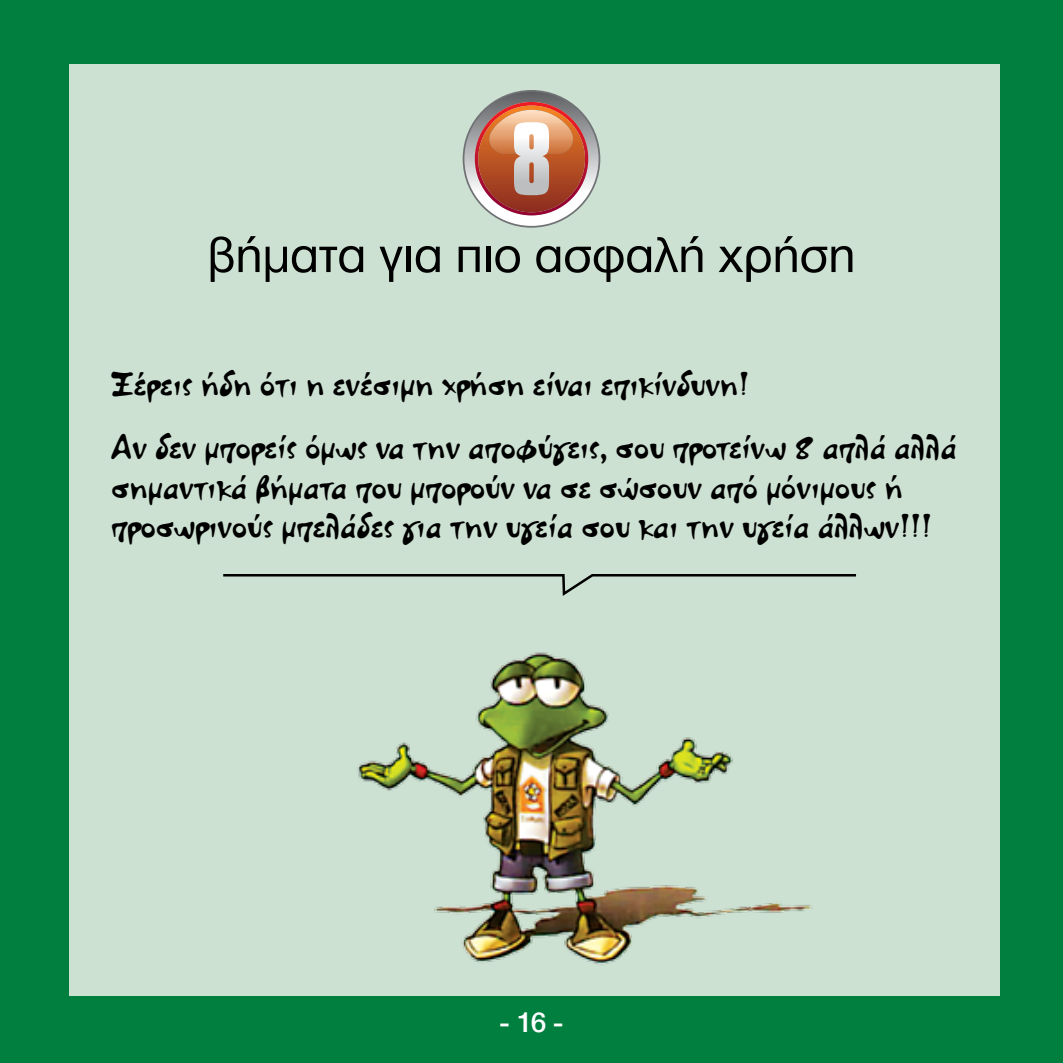
<style>
.page{position:relative;width:1063px;height:1063px;background:#007f3e}
.page>*{position:absolute;margin:0;border:0;box-sizing:border-box;transform-origin:0 0}
.t1{font:52.5px "CF Helvetica";color:#000}
.t2{font:800 32.5px/64px "PF Plasmatic";color:#000}
.t3{font:500 30px "CF Helvetica";color:#fff}
</style>
<div class="page">
<div style="left:69px;top:64px;width:930px;height:932px;background:#cce1d2"></div>
<svg style="left:464px;top:91px;width:135px;height:136px"></svg>
<img style="left:357px;top:652px;width:455px;height:312px">
<svg style="left:223px;top:574px;width:633px;height:22px"></svg>
<h1 class="t1" style="left:208px;top:227px;width:649px">βήματα για πιο ασφαλή χρήση</h1>
<p class="t2" style="left:111px;top:352px;width:847px">Ξέρεις ήδη ότι η ενέσιμη χρήση είναι επικίνδυνη!<br>Αν δεν μπορείς όμως να την αποφύγεις, σου προτείνω 8 απλά αλλά</p>
<p class="t2" style="left:111px;top:467px;width:822px;line-height:39px">σημαντικά βήματα που μπορούν να σε σώσουν από μόνιμους ή προσωρινούς μπελάδες για την υγεία σου και την υγεία άλλων!!!</p>
<p class="t3" style="left:501px;top:1006px;width:63px">- 16 -</p>
</div>
